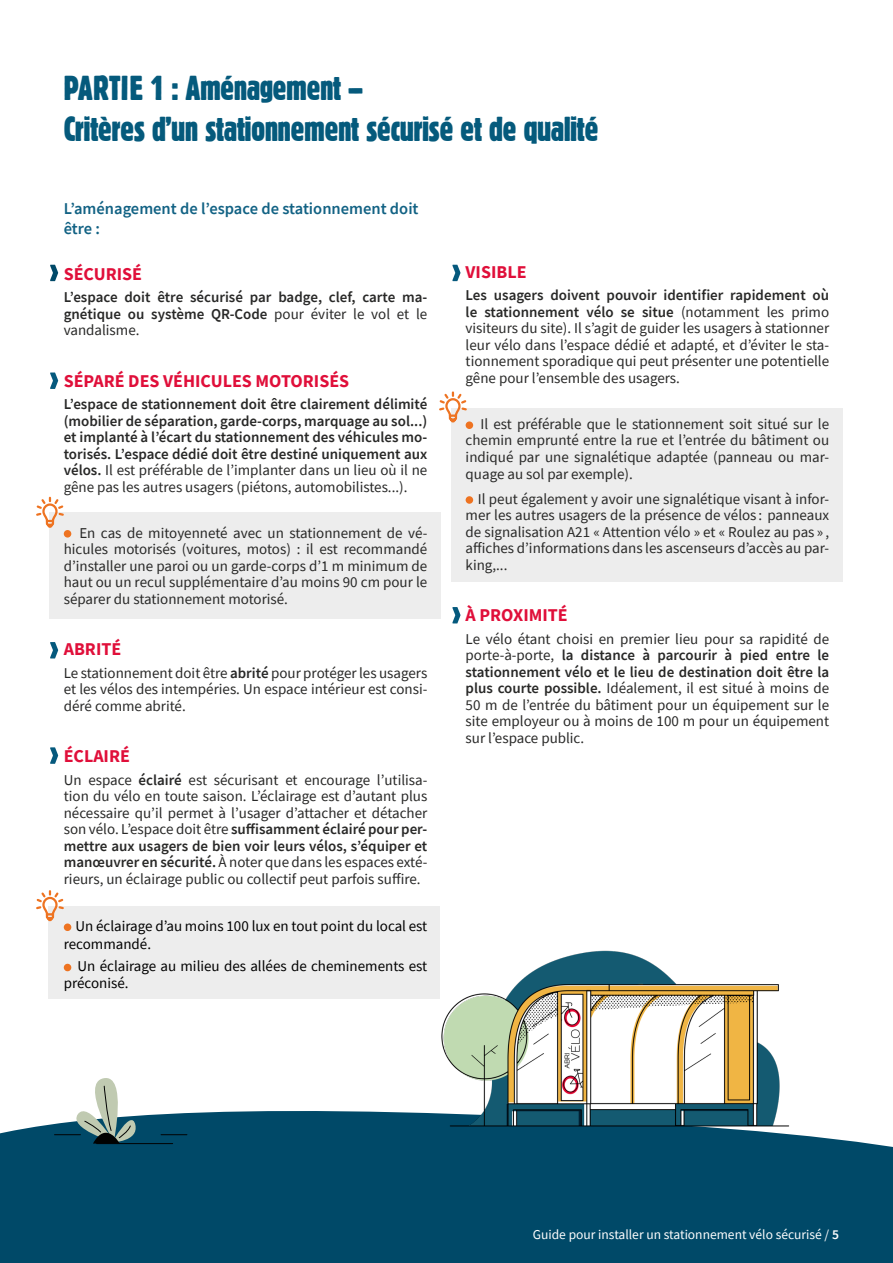
<style>
.page{position:relative;width:893px;height:1263px;background:#fff}
.page>*{position:absolute;margin:0;border:0;box-sizing:border-box;transform-origin:0 0}
.t1{font:34.5px/41.4px "Block BE Extra Cn";color:#055a7c}
.t2{font:700 18px "Source Sans Pro";color:#e00f3a}
.t3{font:600 16.5px/19.8px "Source Sans Pro";color:#126284}
.t4{font:15px/16.5px "Source Sans Pro";color:#282827;text-align:justify}
.t5{font:600 15px/16.5px "Source Sans Pro";color:#282827;text-align:justify}
.t6{font:15px/18px "Source Sans Pro";color:#000}
.t7{font:13.5px "Source Sans Pro";color:#fff}
.s1{font-weight:400}
.s2{font-weight:600}
</style>
<div class="page">
<div style="left:0;top:1111px;width:893px;height:152px;background:#004968"></div>
<img style="left:394px;top:950px;width:449px;height:214px">
<div style="left:451px;top:408px;width:392px;height:173px;background:#ededed"></div>
<div style="left:49px;top:906px;width:391px;height:93px;background:#ededed"></div>
<div style="left:50px;top:512px;width:391px;height:107px;background:#ededed"></div>
<div style="left:64px;top:530px;width:7px;height:8px;background:#ee7321;border-radius:50%"></div>
<div style="left:64px;top:923px;width:7px;height:8px;background:#ee7321;border-radius:50%"></div>
<div style="left:64px;top:964px;width:7px;height:7px;background:#ee7321;border-radius:50%"></div>
<div style="left:466px;top:421px;width:7px;height:8px;background:#ee7321;border-radius:50%"></div>
<div style="left:466px;top:496px;width:7px;height:8px;background:#ee7321;border-radius:50%"></div>
<svg style="left:50px;top:265px;width:8px;height:16px"></svg>
<svg style="left:50px;top:372px;width:8px;height:17px"></svg>
<svg style="left:50px;top:642px;width:8px;height:16px"></svg>
<svg style="left:50px;top:747px;width:8px;height:17px"></svg>
<svg style="left:452px;top:265px;width:8px;height:16px"></svg>
<svg style="left:452px;top:607px;width:8px;height:16px"></svg>
<hr style="left:97px;top:1143px;width:76px;height:1px;background:#010202">
<svg style="left:55px;top:1078px;width:84px;height:65px"></svg>
<svg style="left:161px;top:1134px;width:26px;height:1px"></svg>
<svg style="left:36px;top:496px;width:28px;height:33px"></svg>
<svg style="left:36px;top:890px;width:28px;height:32px"></svg>
<svg style="left:439px;top:391px;width:29px;height:33px"></svg>
<h1 class="t1" style="left:64px;top:67px;width:536px">PARTIE 1 : Aménagement –<br>Critères d’un stationnement sécurisé et de qualité</h1>
<p class="t3" style="left:64px;top:199px;width:356px">L’aménagement de l’espace de stationnement doit être :</p>
<p class="t2" style="left:64px;top:262px;width:80px">SÉCURISÉ</p>
<p class="t5" style="left:64px;top:289px;width:365px">L’espace doit être sécurisé par badge, clef, carte ma&shy;gnétique ou système QR-Code <span class="s1">pour éviter le vol et le vandalisme.</span></p>
<p class="t2" style="left:64px;top:369px;width:287px">SÉPARÉ DES VÉHICULES MOTORISÉS</p>
<p class="t5" style="left:64px;top:396px;width:365px">L’espace de stationnement doit être clairement délimité (mobilier de séparation, garde-corps, marquage au sol...) et implanté à l’écart du stationnement des véhicules mo&shy;torisés. L’espace dédié doit être destiné uniquement aux vélos. <span class="s1">Il est préférable de l’implanter dans un lieu où il ne gêne pas les autres usagers (piétons, automobilistes...).</span></p>
<p class="t4" style="left:64px;top:524px;width:365px;text-indent:16px">En cas de mitoyenneté avec un stationnement de vé&shy;hicules motorisés (voitures, motos) : il est recommandé d’installer une paroi ou un garde-corps d’1 m minimum de haut ou un recul supplémentaire d’au moins 90 cm pour le séparer du stationnement motorisé.</p>
<p class="t2" style="left:64px;top:637px;width:59px">ABRITÉ</p>
<p class="t4" style="left:64px;top:664px;width:365px">Le stationnement doit être <span class="s2">abrité</span> pour protéger les usagers et les vélos des intempéries. Un espace intérieur est consi&shy;déré comme abrité.</p>
<p class="t2" style="left:64px;top:744px;width:68px">ÉCLAIRÉ</p>
<p class="t4" style="left:64px;top:771px;width:365px">Un espace <span class="s2">éclairé</span> est sécurisant et encourage l’utilisa&shy;tion du vélo en toute saison. L’éclairage est d’autant plus nécessaire qu’il permet à l’usager d’attacher et détacher son vélo. L’espace doit être <span class="s2">suffisamment éclairé pour per&shy;mettre aux usagers de bien voir leurs vélos, s’équiper et manœuvrer en sécurité.</span> À noter que dans les espaces exté&shy;rieurs, un éclairage public ou collectif peut parfois suffire.</p>
<p class="t6" style="left:64px;top:917px;width:365px;text-indent:12px">Un éclairage d’au moins 100 lux en tout point du local est recommandé.</p>
<p class="t6" style="left:64px;top:958px;width:365px;line-height:16.5px;text-indent:14px">Un éclairage au milieu des allées de cheminements est préconisé.</p>
<p class="t2" style="left:466px;top:260px;width:62px">VISIBLE</p>
<p class="t4" style="left:466px;top:287px;width:365px"><span class="s2">Les usagers doivent pouvoir identifier rapidement où le stationnement vélo se situe</span> (notamment les primo visiteurs du site). Il s’agit de guider les usagers à stationner leur vélo dans l’espace dédié et adapté, et d’éviter le sta&shy;tionnement sporadique qui peut présenter une potentielle gêne pour l’ensemble des usagers.</p>
<p class="t4" style="left:466px;top:416px;width:365px;text-indent:15px">Il est préférable que le stationnement soit situé sur le chemin emprunté entre la rue et l’entrée du bâtiment ou indiqué par une signalétique adaptée (panneau ou mar&shy;quage au sol par exemple).</p>
<p class="t4" style="left:466px;top:490px;width:365px;text-indent:12px">Il peut également y avoir une signalétique visant à infor&shy;mer les autres usagers de la présence de vélos : panneaux de signalisation A21 « Attention vélo » et « Roulez au pas » , affiches d’informations dans les ascenseurs d’accès au par&shy;king,...</p>
<p class="t2" style="left:466px;top:603px;width:104px">À PROXIMITÉ</p>
<p class="t4" style="left:466px;top:630px;width:365px">Le vélo étant choisi en premier lieu pour sa rapidité de porte-à-porte, <span class="s2">la distance à parcourir à pied entre le stationnement vélo et le lieu de destination doit être la plus courte possible.</span> Idéalement, il est situé à moins de 50 m de l’entrée du bâtiment pour un équipement sur le site employeur ou à moins de 100 m pour un équipement sur l’espace public.</p>
<p class="t7" style="left:533px;top:1226px;width:308px">Guide pour installer un stationnement vélo sécurisé / <span class="s2">5</span></p>
</div>
